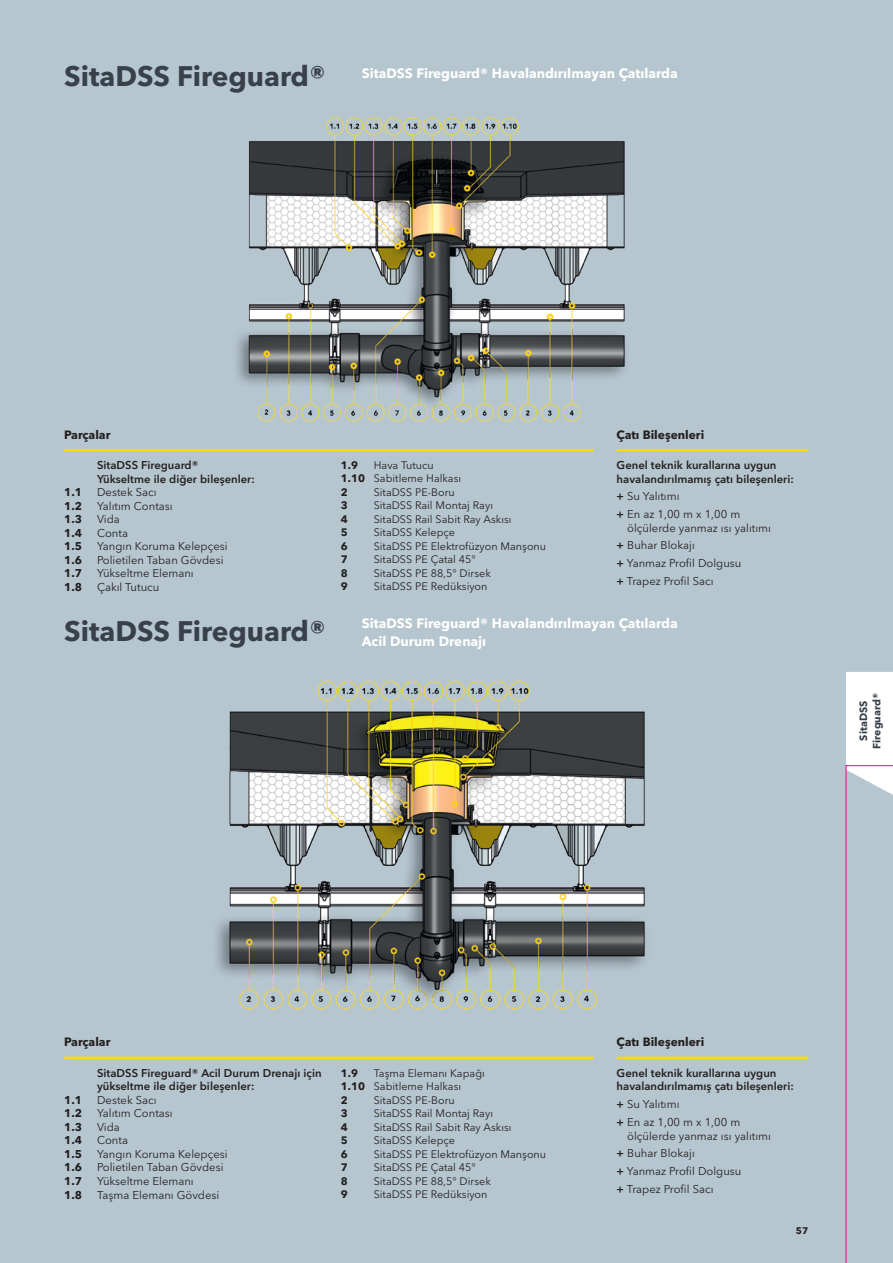
<style>
.page{position:relative;width:893px;height:1263px;background:#b6c6cf}
.page>*{position:absolute;margin:0;border:0;box-sizing:border-box;transform-origin:0 0}
.t1{font:700 28.05px "Avenir Next W1 G";color:#38404a}
.t2{font:700 13.5px/18.8px "Avenir Next LT Pro";color:#fff}
.t3{font:700 12px "Avenir Next LT Pro";color:#231f20}
.t4{font:11.25px/17.7px "Avenir Next LT Pro";color:#231f20}
.t5{font:600 11.25px/13.5px "Avenir Next LT Pro";color:#231f20}
.t6{font:700 11.25px "Avenir Next W1 G";color:#231f20}
.t7{font:10.8px/13.5px "Avenir Next LT Pro";color:#231f20;text-align:center}
.t8{font:700 10.8px "Avenir Next W1 G";color:#231f20}
.t9{font:700 10.5px/13.5px "Avenir Next W1 G";color:#38404a;text-align:center}
.t10{font:700 9.6px "Avenir Next W1 G";color:#231f20}
.s1{font-family:"Avenir Next W1 G";font-weight:700}
.s2{font-weight:600}
</style>
<div class="page">
<img style="left:216px;top:681px;width:430px;height:329px">
<img style="left:237px;top:117px;width:388px;height:334px">
<hr style="left:64px;top:449px;width:530px;height:2px;background:#ffdc01">
<hr style="left:64px;top:1056px;width:530px;height:3px;background:#ffdc01">
<hr style="left:617px;top:449px;width:191px;height:2px;background:#ffdc01">
<hr style="left:617px;top:1056px;width:191px;height:3px;background:#ffdc01">
<svg style="left:846px;top:672px;width:47px;height:591px"></svg>
<h1 class="t1" style="left:64px;top:59px;width:263px">SitaDSS Fireguard®</h1>
<p class="t2" style="left:362px;top:64px;width:317px">SitaDSS Fireguard® Havalandırılmayan Çatılarda</p>
<p class="t3" style="left:64px;top:427px;width:48px">Parçalar</p>
<p class="t3" style="left:617px;top:427px;width:89px">Çatı Bileşenleri</p>
<p class="t5" style="left:97px;top:458px;width:159px">SitaDSS Fireguard®<br>Yükseltme ile diğer bileşenler:</p>
<p class="t6" style="left:64px;top:485px;width:19px">1.1</p>
<p class="t4" style="left:97px;top:483px;width:61px">Destek Sacı</p>
<p class="t6" style="left:64px;top:499px;width:19px">1.2</p>
<p class="t4" style="left:97px;top:497px;width:77px">Yalıtım Contası</p>
<p class="t6" style="left:64px;top:512px;width:19px">1.3</p>
<p class="t4" style="left:97px;top:510px;width:24px">Vida</p>
<p class="t6" style="left:64px;top:526px;width:19px">1.4</p>
<p class="t4" style="left:97px;top:524px;width:32px">Conta</p>
<p class="t6" style="left:64px;top:539px;width:19px">1.5</p>
<p class="t4" style="left:97px;top:537px;width:132px">Yangın Koruma Kelepçesi</p>
<p class="t6" style="left:64px;top:553px;width:19px">1.6</p>
<p class="t4" style="left:97px;top:551px;width:128px">Polietilen Taban Gövdesi</p>
<p class="t6" style="left:64px;top:566px;width:19px">1.7</p>
<p class="t4" style="left:97px;top:564px;width:98px">Yükseltme Elemanı</p>
<p class="t6" style="left:64px;top:580px;width:19px">1.8</p>
<p class="t4" style="left:97px;top:578px;width:64px">Çakıl Tutucu</p>
<p class="t8" style="left:341px;top:458px;width:19px">1.9</p>
<p class="t7" style="left:341px;top:458px;width:122px">Hava Tutucu<br><span class="s1">1.10</span> Sabitleme Halkası</p>
<p class="t8" style="left:341px;top:485px;width:8px">2</p>
<p class="t7" style="left:374px;top:485px;width:83px">SitaDSS PE-Boru</p>
<p class="t8" style="left:341px;top:499px;width:8px">3</p>
<p class="t7" style="left:374px;top:499px;width:121px">SitaDSS Rail Montaj Rayı</p>
<p class="t8" style="left:341px;top:512px;width:8px">4</p>
<p class="t7" style="left:374px;top:512px;width:139px">SitaDSS Rail Sabit Ray Askısı</p>
<p class="t8" style="left:341px;top:526px;width:8px">5</p>
<p class="t7" style="left:374px;top:526px;width:83px">SitaDSS Kelepçe</p>
<p class="t8" style="left:341px;top:539px;width:8px">6</p>
<p class="t7" style="left:374px;top:539px;width:174px">SitaDSS PE Elektrofüzyon Manşonu</p>
<p class="t8" style="left:341px;top:553px;width:8px">7</p>
<p class="t7" style="left:374px;top:553px;width:103px">SitaDSS PE Çatal 45°</p>
<p class="t8" style="left:341px;top:566px;width:8px">8</p>
<p class="t7" style="left:374px;top:566px;width:119px">SitaDSS PE 88,5° Dirsek</p>
<p class="t8" style="left:341px;top:580px;width:8px">9</p>
<p class="t7" style="left:374px;top:580px;width:115px">SitaDSS PE Redüksiyon</p>
<p class="t5" style="left:617px;top:458px;width:179px">Genel teknik kurallarına uygun havalandırılmamış çatı bileşenleri:</p>
<p class="t4" style="left:617px;top:488px;width:125px"><span class="s2">+</span> Su Yalıtımı<br><span class="s2">+</span> En az 1,00 m x 1,00 m</p>
<p class="t4" style="left:617px;top:519px;width:156px;text-indent:11px">ölçülerde yanmaz ısı yalıtımı <span class="s2">+</span> Buhar Blokajı<br><span class="s2">+</span> Yanmaz Profil Dolgusu<br><span class="s2">+</span> Trapez Profil Sacı</p>
<h1 class="t1" style="left:64px;top:614px;width:263px">SitaDSS Fireguard®</h1>
<p class="t2" style="left:362px;top:613px;width:317px">SitaDSS Fireguard® Havalandırılmayan Çatılarda<br>Acil Durum Drenajı</p>
<p class="t9" style="left:857px;top:749px;width:57px;rotate:-90deg">SitaDSS<br>Fireguard®</p>
<p class="t3" style="left:64px;top:1035px;width:48px">Parçalar</p>
<p class="t5" style="left:97px;top:1066px;width:226px">SitaDSS Fireguard® Acil Durum Drenajı için yükseltme ile diğer bileşenler:</p>
<p class="t6" style="left:64px;top:1093px;width:19px">1.1</p>
<p class="t4" style="left:97px;top:1091px;width:61px">Destek Sacı</p>
<p class="t6" style="left:64px;top:1107px;width:19px">1.2</p>
<p class="t4" style="left:97px;top:1105px;width:77px">Yalıtım Contası</p>
<p class="t6" style="left:64px;top:1120px;width:19px">1.3</p>
<p class="t4" style="left:97px;top:1118px;width:24px">Vida</p>
<p class="t6" style="left:64px;top:1134px;width:19px">1.4</p>
<p class="t4" style="left:97px;top:1132px;width:32px">Conta</p>
<p class="t6" style="left:64px;top:1147px;width:19px">1.5</p>
<p class="t4" style="left:97px;top:1145px;width:132px">Yangın Koruma Kelepçesi</p>
<p class="t6" style="left:64px;top:1161px;width:19px">1.6</p>
<p class="t4" style="left:97px;top:1159px;width:128px">Polietilen Taban Gövdesi</p>
<p class="t6" style="left:64px;top:1174px;width:19px">1.7</p>
<p class="t4" style="left:97px;top:1172px;width:98px">Yükseltme Elemanı</p>
<p class="t6" style="left:64px;top:1188px;width:19px">1.8</p>
<p class="t4" style="left:97px;top:1186px;width:124px">Taşma Elemanı Gövdesi</p>
<p class="t7" style="left:341px;top:1066px;width:146px;text-align:left;text-indent:33px">Taşma Elemanı Kapağı<br><span class="s1">1.10</span> Sabitleme Halkası</p>
<p class="t8" style="left:341px;top:1093px;width:8px">2</p>
<p class="t7" style="left:374px;top:1093px;width:83px">SitaDSS PE-Boru</p>
<p class="t8" style="left:341px;top:1107px;width:8px">3</p>
<p class="t7" style="left:374px;top:1106px;width:121px">SitaDSS Rail Montaj Rayı</p>
<p class="t8" style="left:341px;top:1120px;width:8px">4</p>
<p class="t7" style="left:374px;top:1120px;width:139px">SitaDSS Rail Sabit Ray Askısı</p>
<p class="t8" style="left:341px;top:1134px;width:8px">5</p>
<p class="t7" style="left:374px;top:1133px;width:83px">SitaDSS Kelepçe</p>
<p class="t8" style="left:341px;top:1147px;width:8px">6</p>
<p class="t7" style="left:374px;top:1147px;width:174px">SitaDSS PE Elektrofüzyon Manşonu</p>
<p class="t8" style="left:341px;top:1161px;width:8px">7</p>
<p class="t7" style="left:374px;top:1160px;width:103px">SitaDSS PE Çatal 45°</p>
<p class="t8" style="left:341px;top:1174px;width:8px">8</p>
<p class="t7" style="left:374px;top:1174px;width:119px">SitaDSS PE 88,5° Dirsek</p>
<p class="t8" style="left:341px;top:1188px;width:8px">9</p>
<p class="t7" style="left:374px;top:1187px;width:115px">SitaDSS PE Redüksiyon</p>
<p class="t8" style="left:341px;top:1066px;width:19px">1.9</p>
<p class="t3" style="left:617px;top:1035px;width:89px">Çatı Bileşenleri</p>
<p class="t5" style="left:617px;top:1066px;width:179px">Genel teknik kurallarına uygun havalandırılmamış çatı bileşenleri:</p>
<p class="t4" style="left:617px;top:1095px;width:125px"><span class="s2">+</span> Su Yalıtımı<br><span class="s2">+</span> En az 1,00 m x 1,00 m</p>
<p class="t4" style="left:617px;top:1127px;width:156px;text-indent:11px">ölçülerde yanmaz ısı yalıtımı <span class="s2">+</span> Buhar Blokajı<br><span class="s2">+</span> Yanmaz Profil Dolgusu<br><span class="s2">+</span> Trapez Profil Sacı</p>
<p class="t10" style="left:796px;top:1224px;width:14px">57</p>
</div>
